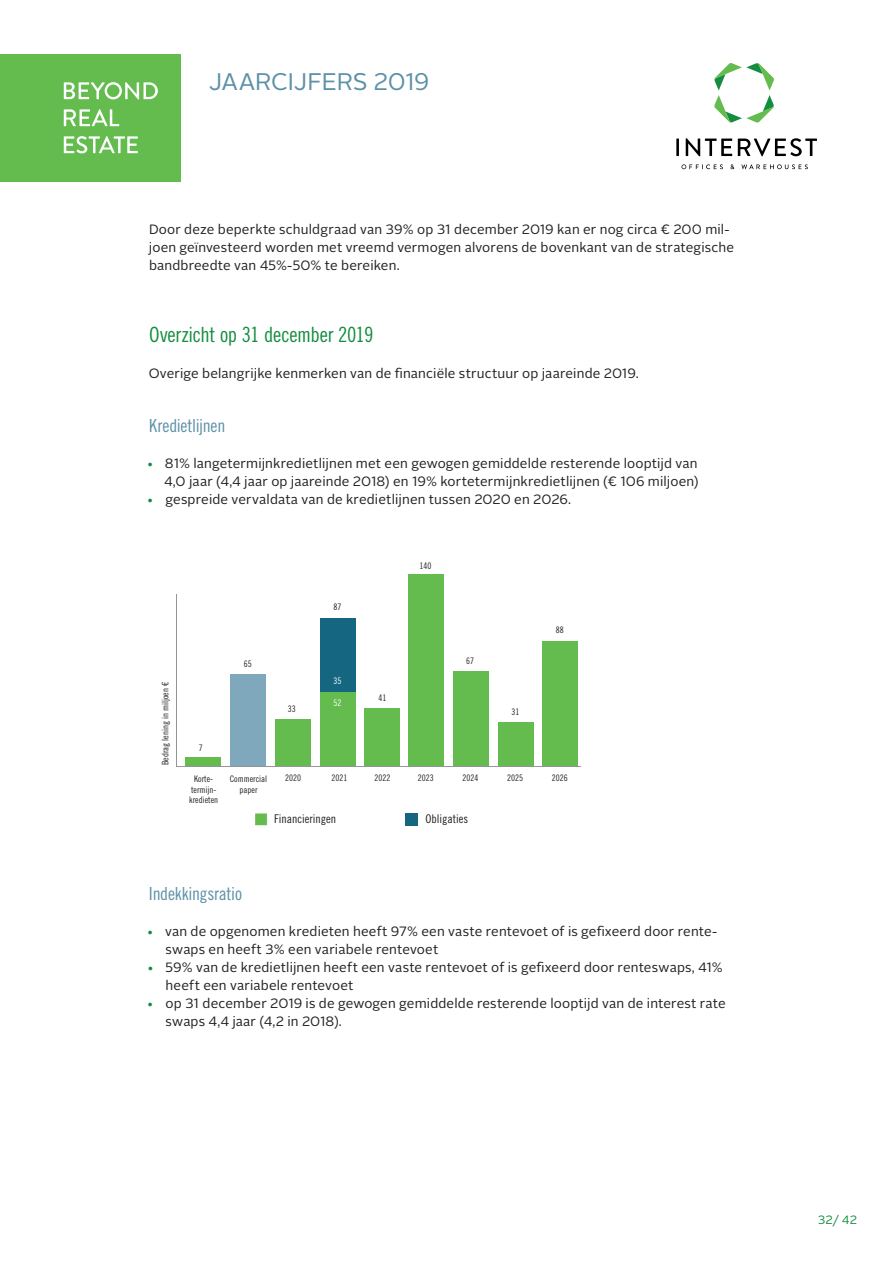
<style>
.page{position:relative;width:893px;height:1263px;background:#fff}
.page>*{position:absolute;margin:0;border:0;box-sizing:border-box;transform-origin:0 0}
.t1{font:24px "Alright Sans";letter-spacing:-.015em;color:#5d91a7}
.t2{font:21px "Trade Gothic LT Std Cn 18";letter-spacing:-.015em;color:#148d41}
.t3{font:18px "Trade Gothic LT Std Cn 18";letter-spacing:-.015em;color:#5d91a7}
.t4{font:13.5px/18px "Alright Sans";letter-spacing:.01em;color:#231f20}
.t5{font:12px "Trade Gothic LT Std Cn 18";color:#231f20}
.t6{font:12px "Alright Sans";color:#148d41}
.t7{font:9px/10.5px "Trade Gothic LT Std Cn 18";color:#231f20;text-align:center}
.t8{font:9px "Trade Gothic LT Std Cn 18";color:#fff}
.s1{color:#148d41}
</style>
<div class="page">
<div style="left:0;top:54px;width:181px;height:128px;background:#64bc4e"></div>
<svg style="left:64px;top:136px;width:74px;height:17px"></svg>
<svg style="left:64px;top:109px;width:55px;height:17px"></svg>
<svg style="left:64px;top:82px;width:94px;height:17px"></svg>
<hr style="left:676px;top:139px;width:3px;height:17px;background:#000001">
<svg style="left:686px;top:138px;width:46px;height:18px"></svg>
<svg style="left:738px;top:138px;width:79px;height:18px"></svg>
<svg style="left:681px;top:164px;width:42px;height:5px"></svg>
<svg style="left:730px;top:164px;width:4px;height:5px"></svg>
<svg style="left:741px;top:164px;width:67px;height:5px"></svg>
<svg style="left:714px;top:63px;width:60px;height:60px"></svg>
<div style="left:320px;top:618px;width:36px;height:148px;background:#156781"></div>
<div style="left:408px;top:574px;width:36px;height:192px;background:#64bc4e"></div>
<div style="left:185px;top:757px;width:36px;height:10px;background:#64bc4e"></div>
<div style="left:230px;top:674px;width:36px;height:92px;background:#7fa8bc"></div>
<div style="left:275px;top:719px;width:36px;height:47px;background:#64bc4e"></div>
<div style="left:320px;top:692px;width:36px;height:74px;background:#64bc4e"></div>
<div style="left:364px;top:708px;width:36px;height:58px;background:#64bc4e"></div>
<div style="left:453px;top:672px;width:36px;height:95px;background:#64bc4e"></div>
<div style="left:498px;top:723px;width:36px;height:44px;background:#64bc4e"></div>
<div style="left:543px;top:642px;width:35px;height:125px;background:#64bc4e"></div>
<hr style="left:176px;top:594px;width:1px;height:172px;background:#939598">
<hr style="left:177px;top:766px;width:404px;height:1px;background:#939598">
<div style="left:255px;top:813px;width:12px;height:13px;background:#64bc4e"></div>
<div style="left:254px;top:812px;width:14px;height:14px;border:1px solid #fff"></div>
<div style="left:406px;top:813px;width:12px;height:13px;background:#156781"></div>
<h1 class="t1" style="left:209px;top:65px;width:222px">JAARCIJFERS 2019</h1>
<p class="t4" style="left:149px;top:221px;width:587px">Door deze beperkte schuldgraad van 39% op 31 december 2019 kan er nog circa € 200 mil&shy;joen geïnvesteerd worden met vreemd vermogen alvorens de bovenkant van de strategische bandbreedte van 45%-50% te bereiken.</p>
<h2 class="t2" style="left:149px;top:322px;width:226px">Overzicht op 31 december 2019</h2>
<p class="t4" style="left:149px;top:365px;width:491px">Overige belangrijke kenmerken van de financiële structuur op jaareinde 2019.</p>
<h3 class="t3" style="left:149px;top:415px;width:78px">Kredietlijnen</h3>
<p class="t4" style="left:146px;top:455px;width:554px;text-align:right"><span class="s1">•</span> 81% langetermijnkredietlijnen met een gewogen gemiddelde resterende looptijd van<br>4,0 jaar (4,4 jaar op jaareinde 2018) en 19% kortetermijnkredietlijnen (€ 106 miljoen)</p>
<p class="t4" style="left:146px;top:491px;width:426px"><span class="s1">•</span> gespreide vervaldata van de kredietlijnen tussen 2020 en 2026.</p>
<p class="t7" style="left:160px;top:765px;width:84px;rotate:-90deg">Bedrag lening in miljoen €</p>
<p class="t7" style="left:420px;top:560px;width:13px">140</p>
<p class="t7" style="left:244px;top:658px;width:9px">65</p>
<p class="t7" style="left:288px;top:703px;width:9px">33</p>
<p class="t7" style="left:334px;top:601px;width:9px">87</p>
<p class="t8" style="left:334px;top:675px;width:9px">35</p>
<p class="t8" style="left:334px;top:697px;width:9px">52</p>
<p class="t7" style="left:378px;top:692px;width:9px">41</p>
<p class="t7" style="left:466px;top:655px;width:9px">67</p>
<p class="t7" style="left:511px;top:707px;width:9px">31</p>
<p class="t7" style="left:556px;top:624px;width:9px">88</p>
<p class="t7" style="left:199px;top:742px;width:5px">7</p>
<p class="t7" style="left:189px;top:773px;width:30px">Korte&shy;termijn&shy;kredieten</p>
<p class="t7" style="left:230px;top:774px;width:39px">Commercial paper</p>
<p class="t7" style="left:285px;top:772px;width:17px">2020</p>
<p class="t7" style="left:331px;top:772px;width:17px">2021</p>
<p class="t7" style="left:375px;top:772px;width:17px">2022</p>
<p class="t7" style="left:418px;top:772px;width:17px">2023</p>
<p class="t7" style="left:463px;top:772px;width:17px">2024</p>
<p class="t7" style="left:507px;top:772px;width:17px">2025</p>
<p class="t7" style="left:552px;top:772px;width:17px">2026</p>
<p class="t5" style="left:274px;top:812px;width:63px">Financieringen</p>
<p class="t5" style="left:425px;top:812px;width:44px">Obligaties</p>
<h3 class="t3" style="left:149px;top:883px;width:95px">Indekkingsratio</h3>
<p class="t4" style="left:165px;top:923px;width:552px;text-indent:-19px"><span class="s1">•</span> van de opgenomen kredieten heeft 97% een vaste rentevoet of is gefixeerd door rente&shy;swaps en heeft 3% een variabele rentevoet</p>
<p class="t4" style="left:166px;top:959px;width:559px;text-indent:-19px"><span class="s1">•</span> 59% van de kredietlijnen heeft een vaste rentevoet of is gefixeerd door renteswaps, 41% heeft een variabele rentevoet</p>
<p class="t4" style="left:165px;top:995px;width:562px;text-indent:-19px"><span class="s1">•</span> op 31 december 2019 is de gewogen gemiddelde resterende looptijd van de interest rate swaps 4,4 jaar (4,2 in 2018).</p>
<p class="t6" style="left:818px;top:1212px;width:41px">32/ 42</p>
</div>
